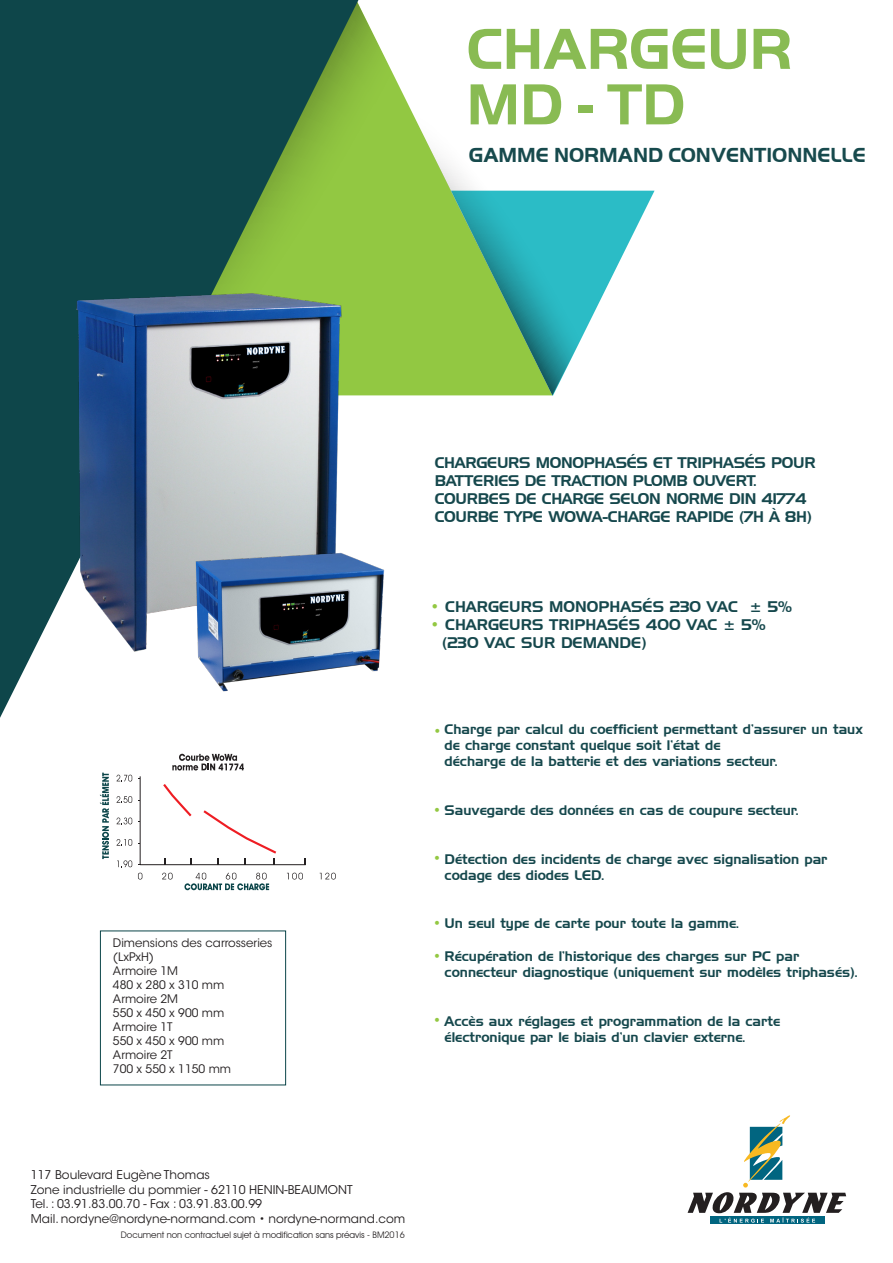
<style>
.page{position:relative;width:893px;height:1263px;background:#fff}
.page>*{position:absolute;margin:0;border:0;box-sizing:border-box;transform-origin:0 0}
.t1{font:700 60px/55.5px "Handel Got D";color:#89bb53}
.t2{font:700 21px "Handel Got D";color:#174a4d}
.t3{font:15px "Handel Gothic BT";letter-spacing:-.02em;color:#16484d}
.t4{font:15px "Handel Gothic BT";color:#16484d}
.t5{font:13.5px/16.2px "Handel Gothic BT";color:#16484d}
.t6{font:13.5px "Handel Gothic BT";color:#93c842}
.t7{font:12px "ITC Avant Garde Std";color:#231f20}
.t8{font:11.7px "ITC Avant Garde Std";color:#231f20}
.t9{font:9px "Avant Garde IT Cby BT";color:#231f20}
.s1{color:#93c842}
</style>
<div class="page">
<svg style="left:710px;top:1222px;width:114px;height:2px"></svg>
<svg style="left:687px;top:1115px;width:160px;height:107px"></svg>
<svg style="left:392px;top:72px;width:20px;height:190px;background:#9dce56"></svg>
<svg style="left:451px;top:191px;width:203px;height:205px"></svg>
<svg style="left:358px;top:0;width:34px;height:262px;background:#9fcc5b"></svg>
<svg style="left:411px;top:111px;width:169px;height:284px"></svg>
<svg style="left:0;top:0;width:358px;height:718px;background:#326654"></svg>
<svg style="left:117px;top:775px;width:15px;height:6px"></svg>
<svg style="left:117px;top:796px;width:15px;height:7px"></svg>
<svg style="left:117px;top:817px;width:15px;height:7px"></svg>
<svg style="left:117px;top:839px;width:15px;height:7px"></svg>
<svg style="left:117px;top:860px;width:15px;height:7px"></svg>
<hr style="left:140px;top:776px;width:1px;height:89px;background:#231f20">
<hr style="left:140px;top:864px;width:166px;height:1px;background:#231f20">
<svg style="left:304px;top:858px;width:2px;height:6px"></svg>
<svg style="left:100px;top:773px;width:9px;height:86px"></svg>
<svg style="left:172px;top:754px;width:72px;height:16px"></svg>
<svg style="left:161px;top:784px;width:118px;height:81px"></svg>
<svg style="left:138px;top:873px;width:4px;height:6px"></svg>
<svg style="left:162px;top:873px;width:11px;height:6px"></svg>
<svg style="left:184px;top:873px;width:85px;height:17px"></svg>
<svg style="left:287px;top:873px;width:16px;height:6px"></svg>
<svg style="left:320px;top:873px;width:16px;height:6px"></svg>
<div style="left:100px;top:930px;width:186px;height:155px;border:1px solid #0b4549"></div>
<img style="left:2px;top:262px;width:418px;height:430px">
<img style="left:163px;top:534px;width:254px;height:170px">
<p class="t1" style="left:467px;top:22px;width:327px">CHARGEUR<br>MD - TD</p>
<p class="t2" style="left:469px;top:143px;width:398px">GAMME NORMAND CONVENTIONNELLE</p>
<p class="t8" style="left:113px;top:935px;width:161px">Dimensions des carrosseries</p>
<p class="t8" style="left:113px;top:949px;width:43px">(LxPxH)</p>
<p class="t8" style="left:113px;top:963px;width:67px">Armoire 1M</p>
<p class="t8" style="left:113px;top:977px;width:113px">480 x 280 x 310 mm</p>
<p class="t8" style="left:113px;top:992px;width:67px">Armoire 2M</p>
<p class="t8" style="left:113px;top:1006px;width:113px">550 x 450 x 900 mm</p>
<p class="t8" style="left:113px;top:1020px;width:61px">Armoire 1T</p>
<p class="t8" style="left:113px;top:1034px;width:113px">550 x 450 x 900 mm</p>
<p class="t8" style="left:113px;top:1048px;width:61px">Armoire 2T</p>
<p class="t8" style="left:113px;top:1062px;width:120px">700 x 550 x 1150 mm</p>
<p class="t3" style="left:435px;top:454px;width:382px">CHARGEURS MONOPHASÉS ET TRIPHASÉS POUR</p>
<p class="t3" style="left:435px;top:472px;width:323px">BATTERIES DE TRACTION PLOMB OUVERT.</p>
<p class="t3" style="left:435px;top:490px;width:373px">COURBES DE CHARGE SELON NORME DIN 41774</p>
<p class="t3" style="left:435px;top:508px;width:379px">COURBE TYPE WOWA-CHARGE RAPIDE (7H À 8H)</p>
<p class="t4" style="left:431px;top:597px;width:363px"><span class="s1">•</span> CHARGEURS MONOPHASÉS 230 VAC ± 5%</p>
<p class="t4" style="left:431px;top:615px;width:336px"><span class="s1">•</span> CHARGEURS TRIPHASÉS 400 VAC ± 5%</p>
<p class="t4" style="left:442px;top:633px;width:206px">(230 VAC SUR DEMANDE)</p>
<p class="t5" style="left:445px;top:721px;width:420px">Charge par calcul du coefficient permettant d’assurer un taux de charge constant quelque soit l’état de</p>
<p class="t5" style="left:445px;top:753px;width:334px">décharge de la batterie et des variations secteur.</p>
<p class="t5" style="left:433px;top:802px;width:367px"><span class="s1">•</span> Sauvegarde des données en cas de coupure secteur.</p>
<p class="t5" style="left:445px;top:850px;width:384px;text-indent:-11px"><span class="s1">•</span> Détection des incidents de charge avec signalisation par codage des diodes LED.</p>
<p class="t5" style="left:433px;top:915px;width:307px"><span class="s1">•</span> Un seul type de carte pour toute la gamme.</p>
<p class="t5" style="left:433px;top:948px;width:368px"><span class="s1">•</span> Récupération de l’historique des charges sur PC par</p>
<p class="t5" style="left:445px;top:964px;width:414px">connecteur diagnostique (uniquement sur modèles triphasés).</p>
<p class="t5" style="left:433px;top:1012px;width:349px"><span class="s1">•</span> Accès aux réglages et programmation de la carte</p>
<p class="t5" style="left:445px;top:1029px;width:302px">électronique par le biais d’un clavier externe.</p>
<p class="t6" style="left:433px;top:723px;width:9px">•</p>
<p class="t7" style="left:31px;top:1168px;width:181px">117 Boulevard Eugène Thomas</p>
<p class="t7" style="left:31px;top:1182px;width:323px">Zone industrielle du pommier - 62110 HENIN-BEAUMONT</p>
<p class="t7" style="left:31px;top:1196px;width:233px">Tel. : 03.91.83.00.70 - Fax : 03.91.83.00.99</p>
<p class="t7" style="left:31px;top:1211px;width:376px">Mail. nordyne@nordyne-normand.com • nordyne-normand.com</p>
<p class="t9" style="left:121px;top:1229px;width:285px">Document non contractuel sujet à modification sans préavis - BM2016</p>
</div>
